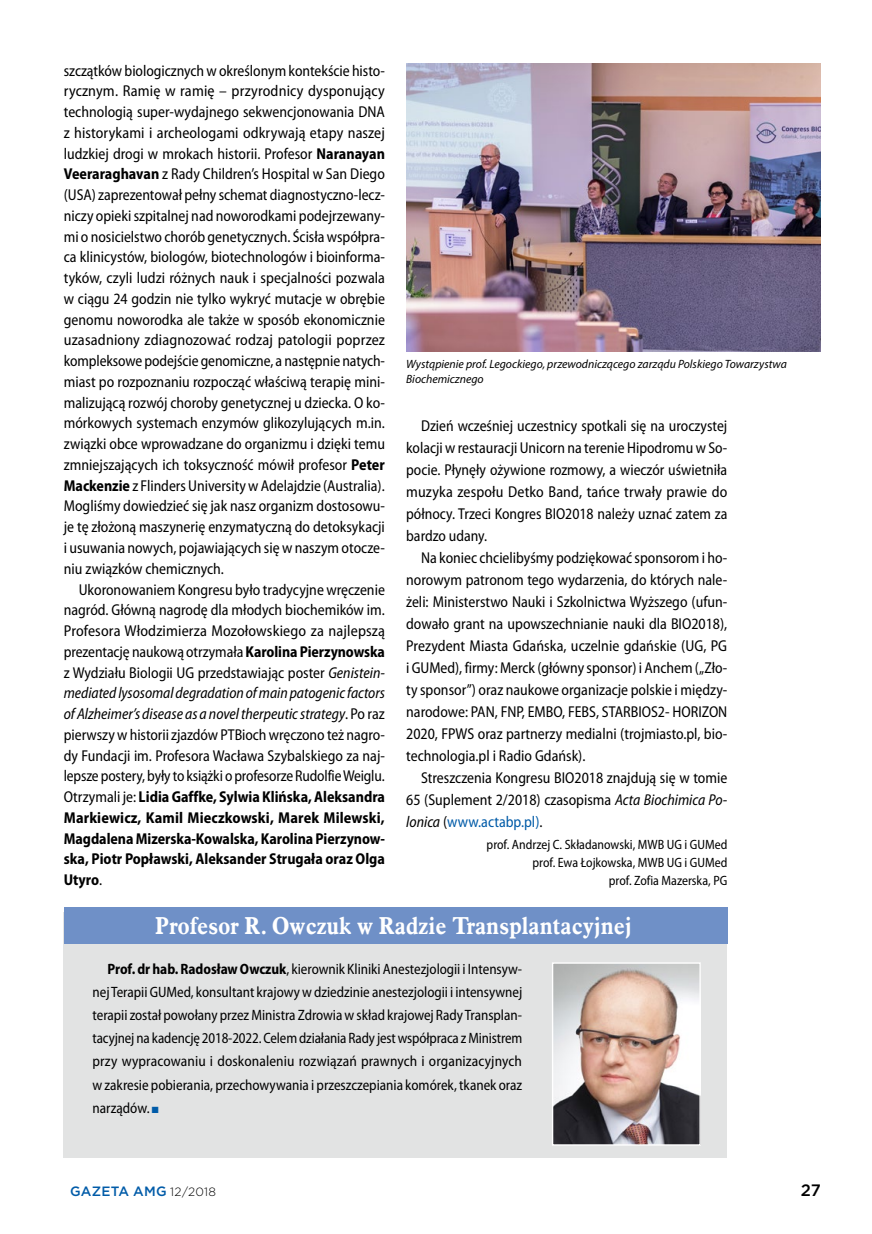
<style>
.page{position:relative;width:872px;height:1234px;background:#fff}
.page>*{position:absolute;margin:0;border:0;box-sizing:border-box;transform-origin:0 0}
.t1{font:700 24px "Aldine 721 EU";letter-spacing:.005em;color:#fff;scale:.92 1}
.t2{font:500 16.5px "Gotham";color:#000}
.t3{font:semi-condensed 15.75px/20.7px "Myriad Pro";color:#000;text-align:justify;scale:.96 1}
.t4{font:semi-condensed 15.75px/22px "Myriad Pro";color:#000;text-align:justify;scale:.95 1}
.t5{font:semi-condensed 15px/23.1px "Myriad Pro";color:#000;text-align:justify;scale:.96 1}
.t6{font:semi-condensed 13.5px/17.7px "Myriad Pro";color:#000;text-align:right;scale:.96 1}
.t7{font:500 13.5px "Gotham";letter-spacing:.015em;color:#005ba8}
.t8{font:italic 12px/15px "Myriad Pro";color:#000}
.s1{font-weight:700}
.s2{font-style:italic}
.s3{color:#005ba8}
.s4{font-weight:300;font-size:12px;color:#000}
</style>
<div class="page">
<img style="left:406px;top:64px;width:415px;height:287px">
<div style="left:64px;top:912px;width:663px;height:245px;background:#e2e3e3"></div>
<div style="left:64px;top:906px;width:663px;height:37px;background:#6f90c7"></div>
<img style="left:554px;top:964px;width:145px;height:179px">
<div style="left:552px;top:962px;width:149px;height:183px;border:1px solid #fff"></div>
<p class="t3" style="left:64px;top:60px;width:336px">szczątków biologicznych w określonym kontekście histo&shy;rycznym. Ramię w ramię – przyrodnicy dysponujący technologią super-wydajnego sekwencjonowania DNA z historykami i archeologami odkrywają etapy naszej ludzkiej drogi w mrokach historii. Profesor <span class="s1">Naranayan Veeraraghavan</span> z Rady Children’s Hospital w San Diego (USA) zaprezentował pełny schemat diagnostyczno-lecz&shy;niczy opieki szpitalnej nad noworodkami podejrzewany&shy;mi o nosicielstwo chorób genetycznych. Ścisła współpra&shy;ca klinicystów, biologów, biotechnologów i bioinforma&shy;tyków, czyli ludzi różnych nauk i specjalności pozwala w ciągu 24 godzin nie tylko wykryć mutacje w obrębie genomu noworodka ale także w sposób ekonomicznie uzasadniony zdiagnozować rodzaj patologii poprzez kompleksowe podejście genomiczne, a następnie natych&shy;miast po rozpoznaniu rozpocząć właściwą terapię mini&shy;malizującą rozwój choroby genetycznej u dziecka. O ko&shy;mórkowych systemach enzymów glikozylujących m.in. związki obce wprowadzane do organizmu i dzięki temu zmniejszających ich toksyczność mówił profesor <span class="s1">Peter Mackenzie</span> z Flinders University w Adelajdzie (Australia).<br>Mogliśmy dowiedzieć się jak nasz organizm dostosowu&shy;je tę złożoną maszynerię enzymatyczną do detoksykacji i usuwania nowych, pojawiających się w naszym otocze&shy;niu związków chemicznych.</p>
<p class="t3" style="left:64px;top:578px;width:336px;text-indent:15px">Ukoronowaniem Kongresu było tradycyjne wręczenie nagród. Główną nagrodę dla młodych biochemików im.<br>Profesora Włodzimierza Mozołowskiego za najlepszą prezentację naukową otrzymała <span class="s1">Karolina Pierzynowska </span>z Wydziału Biologii UG przedstawiając poster <span class="s2">Genistein&shy;mediated lysosomal degradation of main patogenic factors of Alzheimer’s disease as a novel therpeutic strategy</span>. Po raz pierwszy w historii zjazdów PTBioch wręczono też nagro&shy;dy Fundacji im. Profesora Wacława Szybalskiego za naj&shy;lepsze postery, były to książki o profesorze Rudolfie Weiglu.<br>Otrzymali je: <span class="s1">Lidia Gaffke, Sylwia Klińska, Aleksandra Markiewicz, Kamil Mieczkowski, Marek Milewski, Magdalena Mizerska-Kowalska, Karolina Pierzynow&shy;ska, Piotr Popławski, Aleksander Strugała oraz Olga Utyro</span>.</p>
<p class="t8" style="left:406px;top:356px;width:382px">Wystąpienie prof. Legockiego, przewodniczącego zarządu Polskiego Towarzystwa<br>Biochemicznego</p>
<p class="t4" style="left:406px;top:414px;width:339px;text-indent:15px">Dzień wcześniej uczestnicy spotkali się na uroczystej kolacji w restauracji Unicorn na terenie Hipodromu w So&shy;pocie. Płynęły ożywione rozmowy, a wieczór uświetniła muzyka zespołu Detko Band, tańce trwały prawie do północy. Trzeci Kongres BIO2018 należy uznać zatem za bardzo udany.</p>
<p class="t3" style="left:406px;top:546px;width:336px;line-height:22px;text-indent:15px">Na koniec chcielibyśmy podziękować sponsorom i ho&shy;norowym patronom tego wydarzenia, do których nale&shy;żeli: Ministerstwo Nauki i Szkolnictwa Wyższego (ufun&shy;dowało grant na upowszechnianie nauki dla BIO2018), Prezydent Miasta Gdańska, uczelnie gdańskie (UG, PG i GUMed), firmy: Merck (główny sponsor) i Anchem („Zło&shy;ty sponsor”) oraz naukowe organizacje polskie i między&shy;narodowe: PAN, FNP, EMBO, FEBS, STARBIOS2- HORIZON 2020, FPWS oraz partnerzy medialni (trojmiasto.pl, bio&shy;technologia.pl i Radio Gdańsk).</p>
<p class="t3" style="left:406px;top:766px;width:336px;line-height:22px;text-indent:15px">Streszczenia Kongresu BIO2018 znajdują się w tomie 65 (Suplement 2/2018) czasopisma <span class="s2">Acta Biochimica Po&shy;lonica</span> (<span class="s3">www.actabp.pl)</span>.</p>
<p class="t6" style="left:486px;top:835px;width:252px">prof. Andrzej C. Składanowski, MWB UG i GUMed prof. Ewa Łojkowska, MWB UG i GUMed<br>prof. Zofia Mazerska, PG</p>
<h1 class="t1" style="left:155px;top:910px;width:519px">Profesor R. Owczuk w Radzie Transplantacyjnej</h1>
<p class="t5" style="left:92px;top:956px;width:449px;text-indent:15px"><span class="s1">Prof. dr hab. Radosław Owczuk</span>, kierownik Kliniki Anestezjologii i Intensyw&shy;nej Terapii GUMed, konsultant krajowy w dziedzinie anestezjologii i intensywnej terapii został powołany przez Ministra Zdrowia w skład krajowej Rady Transplan&shy;tacyjnej na kadencję 2018-2022. Celem działania Rady jest współpraca z Ministrem przy wypracowaniu i doskonaleniu rozwiązań prawnych i organizacyjnych w zakresie pobierania, przechowywania i przeszczepiania komórek, tkanek oraz narządów. <span class="s3">■</span></p>
<p class="t7" style="left:70px;top:1182px;width:147px">GAZETA AMG <span class="s4">12/2018</span></p>
<p class="t2" style="left:801px;top:1179px;width:22px">27</p>
</div>
